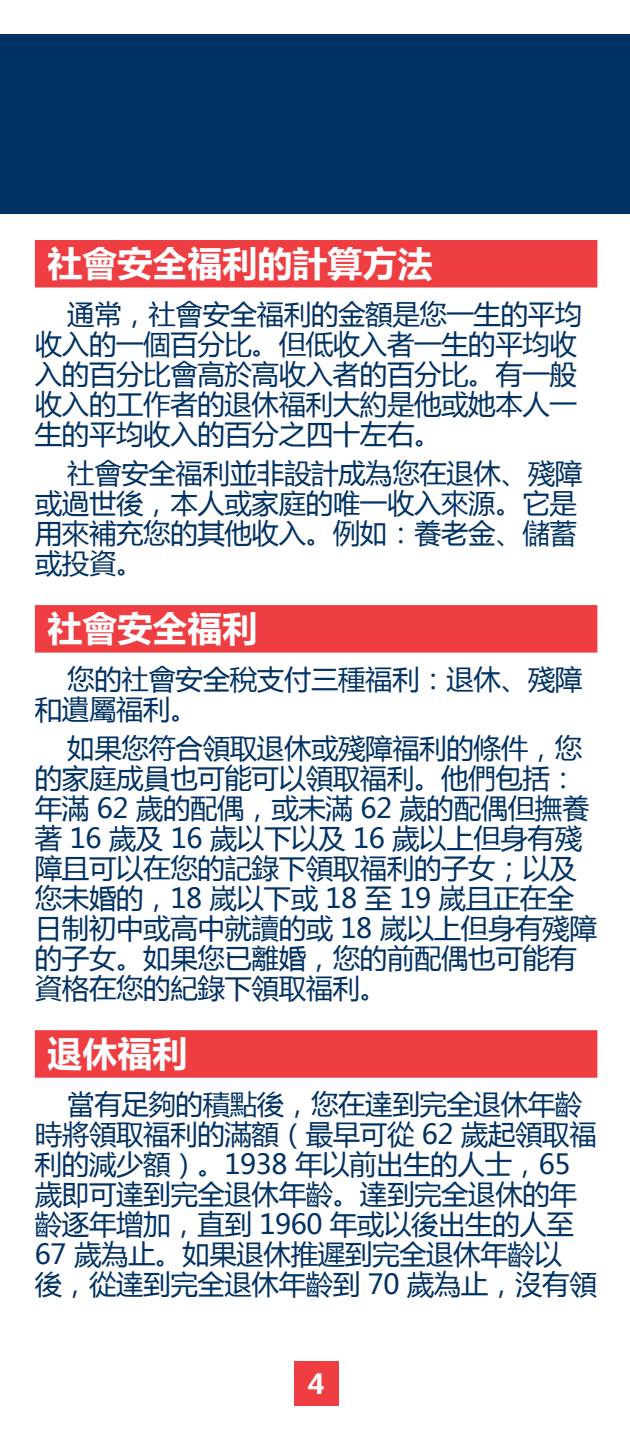
<style>
.page{position:relative;width:630px;height:1440px;background:#fff}
.page>*{position:absolute;margin:0;border:0;box-sizing:border-box;transform-origin:0 0}
.H1-1{font:700 35px "Microsoft Ya Hei";color:#fff}
.Paragraph{font:27.5px/30px "Microsoft Ya Hei";letter-spacing:-.015em;color:#003263}
.t1{font:700 27.5px "Microsoft Ya Hei";color:#fff}
</style>
<div class="page">
<div style="left:0;top:34px;width:630px;height:180px;background:#003263"></div>
<div style="left:294px;top:1361px;width:45px;height:45px;background:#ef3e42"></div>
<div style="left:35px;top:240px;width:562px;height:48px;background:#ef3e42"></div>
<div style="left:35px;top:605px;width:562px;height:48px;background:#ef3e42"></div>
<div style="left:35px;top:1030px;width:562px;height:48px;background:#ef3e42"></div>
<h1 class="H1-1" style="left:48px;top:239px;width:386px">社會安全福利的計算方法</h1>
<p class="Paragraph" style="left:35px;top:298px;width:549px;text-indent:32px">通常，社會安全福利的金額是您一生的平均收入的一個百分比。但低收入者一生的平均收入的百分比會高於高收入者的百分比。有一般收入的工作者的退休福利大約是他或她本人一生的平均收入的百分之四十左右。</p>
<p class="Paragraph" style="left:35px;top:457px;width:549px;text-indent:32px">社會安全福利並非設計成為您在退休、殘障或過世後，本人或家庭的唯一收入來源。它是用來補充您的其他收入。例如：養老金、儲蓄或投資。</p>
<h1 class="H1-1" style="left:48px;top:604px;width:211px">社會安全福利</h1>
<p class="Paragraph" style="left:35px;top:663px;width:549px;text-indent:32px">您的社會安全稅支付三種福利：退休、殘障和遺屬福利。</p>
<p class="Paragraph" style="left:35px;top:732px;width:563px;text-indent:32px">如果您符合領取退休或殘障福利的條件，您的家庭成員也可能可以領取福利。他們包括：年滿 62 歲的配偶，或未滿 62 歲的配偶但撫養著 16 歲及 16 歲以下以及 16 歲以上但身有殘障且可以在您的記錄下領取福利的子女；以及您未婚的，18 嵗以下或 18 至 19 嵗且正在全日制初中或高中就讀的或 18 嵗以上但身有殘障的子女。如果您已離婚，您的前配偶也可能有資格在您的紀錄下領取福利。</p>
<h1 class="H1-1" style="left:48px;top:1029px;width:141px">退休福利</h1>
<p class="Paragraph" style="left:35px;top:1088px;width:563px;text-indent:32px">當有足夠的積點後，您在達到完全退休年齡時將領取福利的滿額（最早可從 62 歲起領取福利的減少額）。1938 年以前出生的人士，65歲即可達到完全退休年齡。達到完全退休的年齡逐年增加，直到 1960 年或以後出生的人至<br>67 歲為止。如果退休推遲到完全退休年齡以<br>後，從達到完全退休年齡到 70 歲為止，沒有領</p>
<p class="t1" style="left:308px;top:1365px;width:18px">4</p>
</div>
